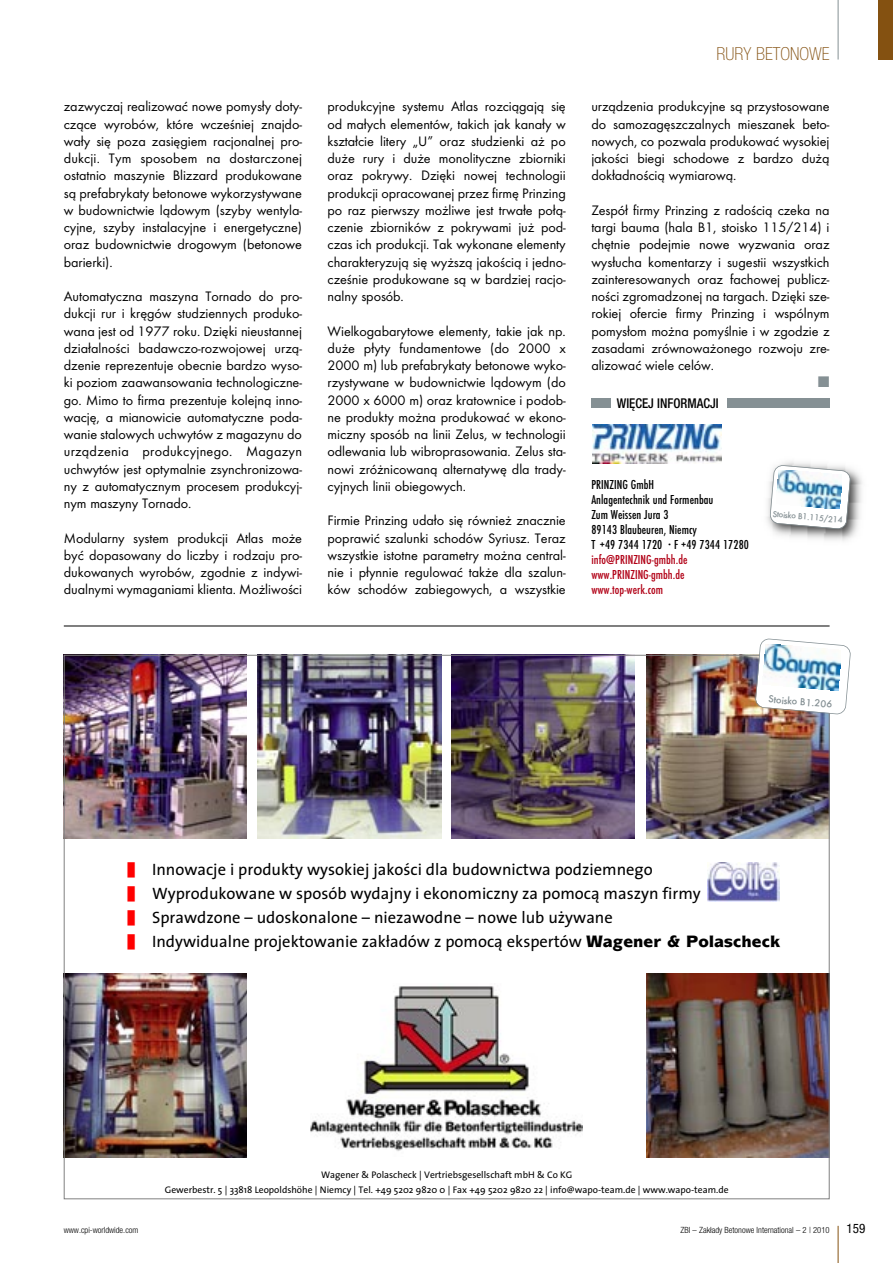
<style>
.page{position:relative;width:893px;height:1263px;background:#fff}
.page>*{position:absolute;margin:0;border:0;box-sizing:border-box;transform-origin:0 0}
.t1{font:18px "Helvetica Neue Thin Cond";color:#845111}
.t2{font:16.5px/24px "The Sans Plain";color:#000}
.t3{font:14.25px/17.2px "Futura TCE";letter-spacing:-.005em;color:#000;text-align:justify}
.t4{font:14.25px "Euro Pi Three";color:#859094}
.t5{font:13.5px/15px "Futura TCE Medium Condensed";letter-spacing:.005em;color:#000}
.t6{font:13.5px/15px "Futura TCE Medium Condensed";letter-spacing:.005em;color:#b10016}
.t7{font:13.5px "Helvetica Neue Medium Cond";color:#000;scale:.95 1}
.t8{font:13.05px "Helvetica Neue Condensed";color:#000}
.t9{font:10.65px "Futura TCE Medium";color:#859094}
.t10{font:9.6px/15px "The Sans Plain";color:#000;text-align:center}
.t11{font:9px "Futura TCE Medium";color:#859094}
.t12{font:8.55px "Helvetica Neue Light Cond";color:#000}
.s1{font-family:"Mixage Blk PL"}
</style>
<div class="page">
<img style="left:66px;top:657px;width:181px;height:181px">
<img style="left:451px;top:657px;width:183px;height:181px">
<img style="left:646px;top:657px;width:181px;height:181px">
<img style="left:66px;top:974px;width:181px;height:183px">
<img style="left:646px;top:973px;width:181px;height:184px">
<img style="left:258px;top:657px;width:183px;height:181px">
<img style="left:310px;top:986px;width:272px;height:165px">
<img style="left:707px;top:862px;width:72px;height:39px">
<hr style="left:837px;top:1226px;width:1px;height:37px;background:#845111">
<hr style="left:837px;top:0;width:1px;height:60px;background:#859094">
<div style="left:878px;top:0;width:14px;height:60px;background:#845111"></div>
<img style="left:592px;top:424px;width:129px;height:39px">
<hr style="left:64px;top:626px;width:765px;height:1px;background:#000">
<img style="left:766px;top:461px;width:96px;height:80px">
<svg style="left:769px;top:465px;width:82px;height:64px"></svg>
<img style="left:754px;top:638px;width:97px;height:77px">
<div style="left:591px;top:398px;width:19px;height:10px;background:#859094"></div>
<div style="left:727px;top:398px;width:102px;height:10px;background:#859094"></div>
<p class="t3" style="left:64px;top:98px;width:240px">zazwyczaj realizować nowe pomysły doty&shy;czące wyrobów, które wcześniej znajdo&shy;wały się poza zasięgiem racjonalnej pro&shy;dukcji. Tym sposobem na dostarczonej ostatnio maszynie Blizzard produkowane są prefabrykaty betonowe wykorzystywane w budownictwie lądowym (szyby wentyla&shy;cyjne, szyby instalacyjne i energetyczne) oraz budownictwie drogowym (betonowe barierki).</p>
<p class="t3" style="left:64px;top:288px;width:240px">Automatyczna maszyna Tornado do pro&shy;dukcji rur i kręgów studziennych produko&shy;wana jest od 1977 roku. Dzięki nieustannej działalności badawczo-rozwojowej urzą&shy;dzenie reprezentuje obecnie bardzo wyso&shy;ki poziom zaawansowania technologiczne&shy;go. Mimo to firma prezentuje kolejną inno&shy;wację, a mianowicie automatyczne poda&shy;wanie stalowych uchwytów z magazynu do urządzenia produkcyjnego. Magazyn uchwytów jest optymalnie zsynchronizowa&shy;ny z automatycznym procesem produkcyj&shy;nym maszyny Tornado.</p>
<p class="t3" style="left:64px;top:529px;width:240px">Modularny system produkcji Atlas może być dopasowany do liczby i rodzaju pro&shy;dukowanych wyrobów, zgodnie z indywi&shy;dualnymi wymaganiami klienta. Możliwości</p>
<p class="t3" style="left:327px;top:98px;width:240px">produkcyjne systemu Atlas rozciągają się od małych elementów, takich jak kanały w kształcie litery „U” oraz studzienki aż po duże rury i duże monolityczne zbiorniki oraz pokrywy. Dzięki nowej technologii produkcji opracowanej przez firmę Prinzing po raz pierwszy możliwe jest trwałe połą&shy;czenie zbiorników z pokrywami już pod&shy;czas ich produkcji. Tak wykonane elementy charakteryzują się wyższą jakością i jedno&shy;cześnie produkowane są w bardziej racjo&shy;nalny sposób.</p>
<p class="t3" style="left:327px;top:322px;width:240px">Wielkogabarytowe elementy, takie jak np. duże płyty fundamentowe (do 2000 x 2000 m) lub prefabrykaty betonowe wyko&shy;rzystywane w budownictwie lądowym (do 2000 x 6000 m) oraz kratownice i podob&shy;ne produkty można produkować w ekono&shy;miczny sposób na linii Zelus, w technologii odlewania lub wibroprasowania. Zelus sta&shy;nowi zróżnicowaną alternatywę dla trady&shy;cyjnych linii obiegowych.</p>
<p class="t3" style="left:327px;top:512px;width:240px">Firmie Prinzing udało się również znacznie poprawić szalunki schodów Syriusz. Teraz wszystkie istotne parametry można central&shy;nie i płynnie regulować także dla szalun&shy;ków schodów zabiegowych, a wszystkie</p>
<p class="t1" style="left:716px;top:42px;width:115px">RURY BETONOWE</p>
<p class="t3" style="left:591px;top:98px;width:240px">urządzenia produkcyjne są przystosowane do samozagęszczalnych mieszanek beto&shy;nowych, co pozwala produkować wysokiej jakości biegi schodowe z bardzo dużą dokładnością wymiarową.</p>
<p class="t3" style="left:591px;top:201px;width:240px">Zespół firmy Prinzing z radością czeka na targi bauma (hala B1, stoisko 115/214) i chętnie podejmie nowe wyzwania oraz wysłucha komentarzy i sugestii wszystkich zainteresowanych oraz fachowej publicz&shy;ności zgromadzonej na targach. Dzięki sze&shy;rokiej ofercie firmy Prinzing i wspólnym pomysłom można pomyślnie i w zgodzie z zasadami zrównoważonego rozwoju zre&shy;alizować wiele celów.</p>
<p class="t4" style="left:817px;top:373px;width:13px">M</p>
<p class="t7" style="left:617px;top:395px;width:109px">WIĘCEJ INFORMACJI</p>
<p class="t5" style="left:591px;top:477px;width:159px">PRINZING GmbH<br>Anlagentechnik und Formenbau<br>Zum Weissen Jura 3<br>89143 Blaubeuren, Niemcy<br>T +49 7344 1720 ·F +49 7344 17280</p>
<p class="t6" style="left:591px;top:552px;width:98px">info@PRINZING-gmbh.de www.PRINZING-gmbh.de www.top-werk.com</p>
<p class="t11" style="left:773px;top:508px;width:72px;rotate:5deg">Stoisko B1.115/214</p>
<p class="t9" style="left:769px;top:693px;width:66px;rotate:5deg">Stoisko B1.206</p>
<p class="t2" style="left:152px;top:857px;width:630px">Innowacje i produkty wysokiej jakości dla budownictwa podziemnego<br>Wyprodukowane w sposób wydajny i ekonomiczny za pomocą maszyn firmy Sprawdzone – udoskonalone – niezawodne – nowe lub używane<br>Indywidualne projektowanie zakładów z pomocą ekspertów <span class="s1">Wagener &amp; Polascheck</span></p>
<p class="t10" style="left:165px;top:1166px;width:565px">Wagener &amp; Polascheck | Vertriebsgesellschaft mbH &amp; Co KG<br>Gewerbestr. 5 | 33818 Leopoldshöhe | Niemcy | Tel. +49 5202 9820 0 | Fax +49 5202 9820 22 | info@wapo-team.de | www.wapo-team.de</p>
<p class="t12" style="left:64px;top:1224px;width:76px">www.cpi-worldwide.com</p>
<p class="t12" style="left:680px;top:1224px;width:151px">ZBI – Zakłady Betonowe International – 2 | 2010</p>
<p class="t8" style="left:846px;top:1220px;width:20px">159</p>
</div>
